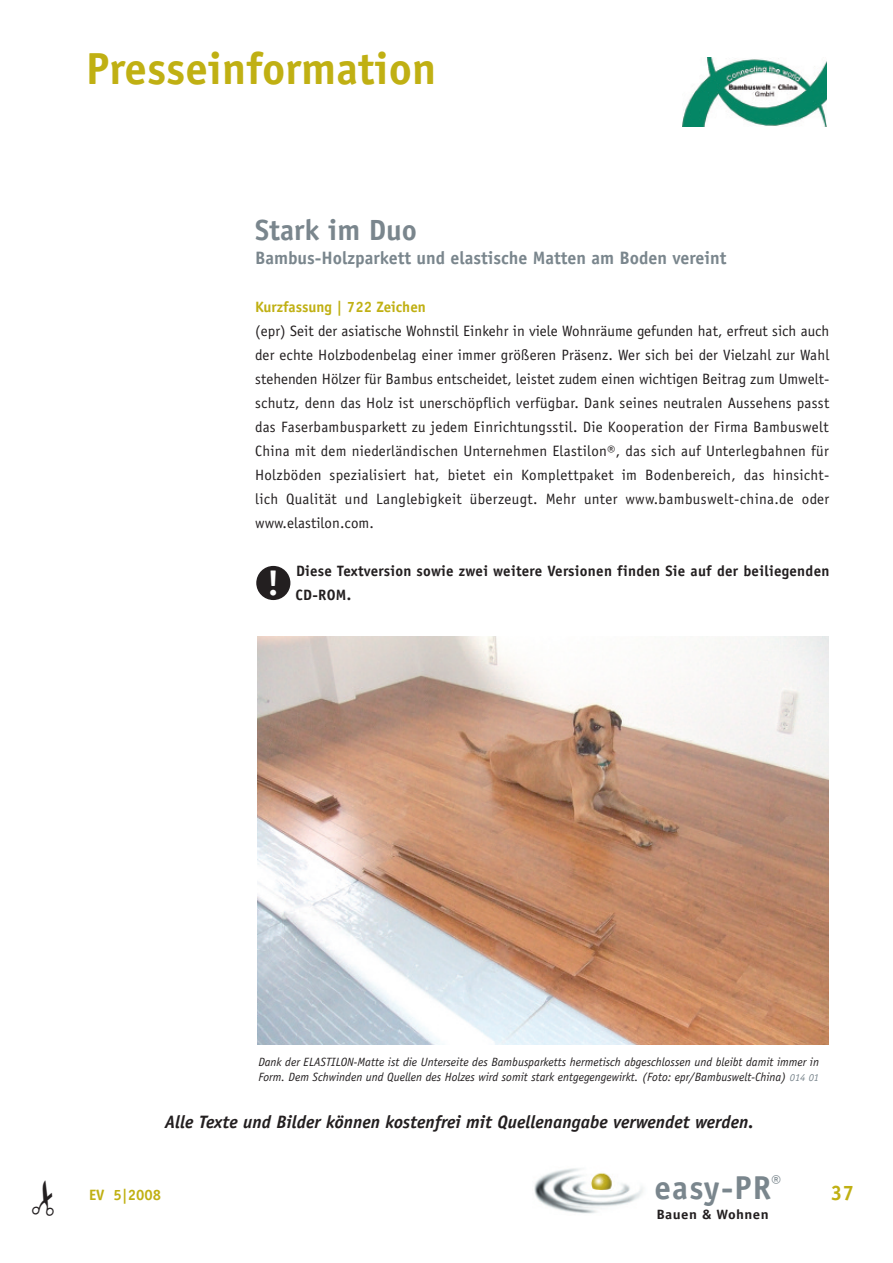
<style>
.page{position:relative;width:893px;height:1263px;background:#fff}
.page>*{position:absolute;margin:0;border:0;box-sizing:border-box;transform-origin:0 0}
.t1{font:700 45px "Officina Sans";color:#c0b013}
.t2{font:700 34.8px "Officina Sans";color:#fff}
.t3{font:700 33.15px "Officina Sans";letter-spacing:.035em;color:#7a868d}
.t4{font:700 29.25px "Officina Sans";color:#7a868d}
.t5{font:700 21px "Officina Sans";color:#c0b013}
.t6{font:italic 700 18px "Officina Sans";color:#231f20}
.t7{font:700 18px "Officina Sans";color:#7a868d}
.t8{font:15px/24px "Officina Sans";letter-spacing:.025em;color:#231f20;text-align:justify}
.t9{font:700 15px/24px "Officina Sans";letter-spacing:.015em;color:#231f20}
.t10{font:700 15px "Officina Sans";color:#c0b013}
.t11{font:700 13.5px "Officina Sans";letter-spacing:.03em;color:#231f20;scale:1.1 1}
.t12{font:italic 12px/14.4px "Officina Sans";color:#231f20}
.s1{font-size:10.5px;color:#7a868d}
</style>
<div class="page">
<img style="left:682px;top:57px;width:144px;height:69px">
<img style="left:534px;top:1168px;width:109px;height:46px">
<div style="left:256px;top:566px;width:34px;height:34px;background:#231f20;border-radius:50%"></div>
<img style="left:257px;top:637px;width:571px;height:407px">
<h1 class="t1" style="left:86px;top:52px;width:352px">Presseinformation</h1>
<h3 class="t4" style="left:255px;top:219px;width:163px">Stark im Duo</h3>
<p class="t7" style="left:255px;top:251px;width:473px">Bambus-Holzparkett und elastische Matten am Boden vereint</p>
<p class="t10" style="left:255px;top:301px;width:172px">Kurzfassung | 722 Zeichen</p>
<p class="t8" style="left:255px;top:320px;width:576px">(epr) Seit der asiatische Wohnstil Einkehr in viele Wohnräume gefunden hat, erfreut sich auch der echte Holzbodenbelag einer immer größeren Präsenz. Wer sich bei der Vielzahl zur Wahl stehenden Hölzer für Bambus entscheidet, leistet zudem einen wichtigen Beitrag zum Umwelt&shy;schutz, denn das Holz ist unerschöpflich verfügbar. Dank seines neutralen Aussehens passt das Faserbambusparkett zu jedem Einrichtungsstil. Die Kooperation der Firma Bambuswelt China mit dem niederländischen Unternehmen Elastilon®, das sich auf Unterlegbahnen für Holzböden spezialisiert hat, bietet ein Komplettpaket im Bodenbereich, das hinsicht&shy;lich Qualität und Langlebigkeit überzeugt. Mehr unter www.bambuswelt-china.de oder www.elastilon.com.</p>
<p class="t9" style="left:295px;top:560px;width:535px">Diese Textversion sowie zwei weitere Versionen finden Sie auf der beiliegenden<br>CD-ROM.</p>
<h2 class="t2" style="left:267px;top:570px;width:14px">!</h2>
<p class="t12" style="left:258px;top:1056px;width:562px">Dank der ELASTILON-Matte ist die Unterseite des Bambusparketts hermetisch abgeschlossen und bleibt damit immer in<br>Form. Dem Schwinden und Quellen des Holzes wird somit stark entgegengewirkt. (Foto: epr/Bambuswelt-China) <span class="s1">014 01</span></p>
<p class="t6" style="left:165px;top:1115px;width:590px">Alle Texte und Bilder können kostenfrei mit Quellenangabe verwendet werden.</p>
<p class="t10" style="left:89px;top:1189px;width:74px">EV 5|2008</p>
<h3 class="t3" style="left:655px;top:1175px;width:128px">easy-PR<sup>®</sup></h3>
<p class="t11" style="left:656px;top:1209px;width:104px">Bauen &amp; Wohnen</p>
<h3 class="t5" style="left:831px;top:1185px;width:25px">37</h3>
</div>
